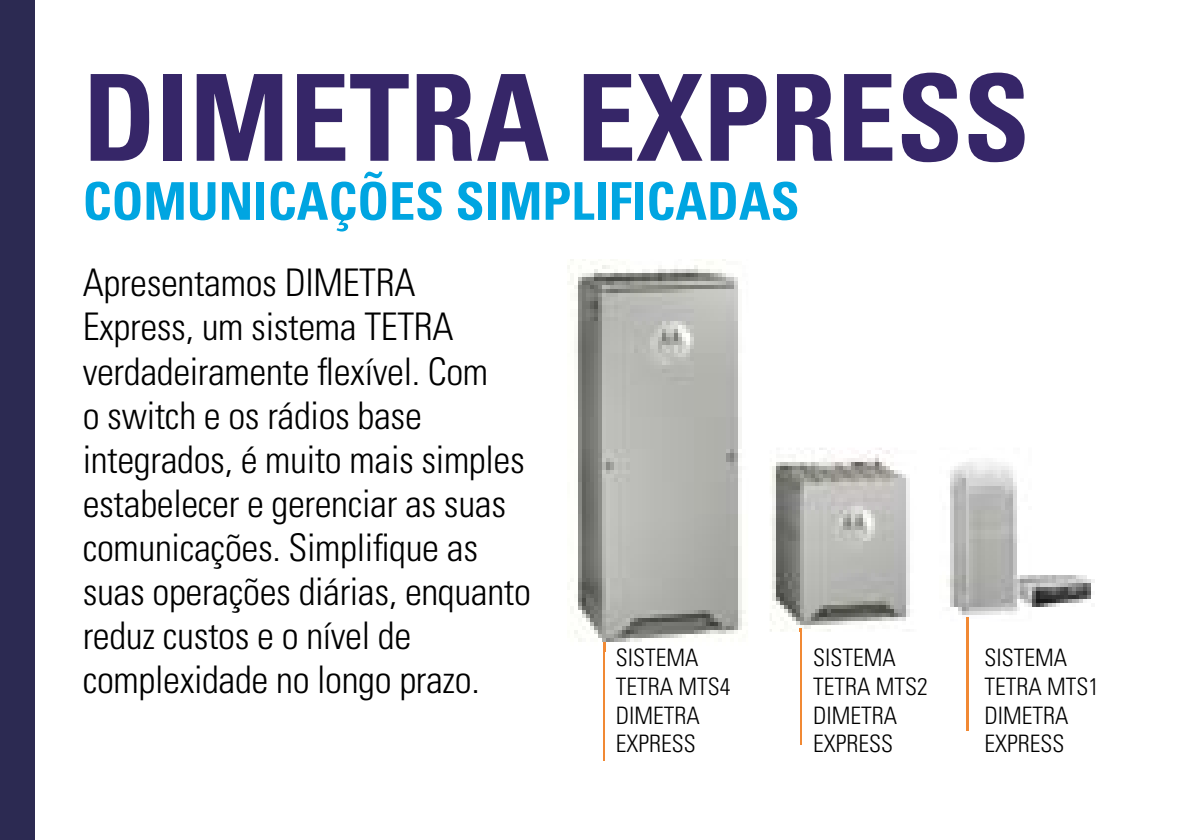
<style>
.page{position:relative;width:1191px;height:840px;background:#fff}
.page>*{position:absolute;margin:0;border:0;box-sizing:border-box;transform-origin:0 0}
.t1{font:700 condensed 120px "Univers";color:#362668}
.t2{font:700 condensed 52px "Univers";color:#00a5e1}
.t3{font:300 condensed 38px/44px "Univers";letter-spacing:-.01em;color:#000}
.t4{font:300 condensed 24px/28.8px "Univers";color:#000}
</style>
<div class="page">
<hr style="left:603px;top:642px;width:2px;height:118px;background:#f18934">
<hr style="left:799px;top:628px;width:2px;height:116px;background:#f18934">
<hr style="left:966px;top:616px;width:2px;height:114px;background:#f18934">
<img style="left:567px;top:259px;width:179px;height:392px">
<svg style="left:603px;top:642px;width:2px;height:9px"></svg>
<img style="left:770px;top:448px;width:140px;height:183px">
<img style="left:946px;top:462px;width:149px;height:159px">
<div style="left:0;top:0;width:34px;height:839px;background:#2c2a52"></div>
<h1 class="t1" style="left:83px;top:44px;width:948px">DIMETRA EXPRESS</h1>
<h2 class="t2" style="left:83px;top:169px;width:718px">COMUNICAÇÕES SIMPLIFICADAS</h2>
<p class="t3" style="left:83px;top:260px;width:450px">Apresentamos DIMETRA<br>Express, um sistema TETRA verdadeiramente flexível. Com<br>o switch e os rádios base integrados, é muito mais simples estabelecer e gerenciar as suas comunicações. Simplifique as suas operações diárias, enquanto reduz custos e o nível de complexidade no longo prazo.</p>
<p class="t4" style="left:616px;top:642px;width:116px">SISTEMA<br>TETRA MTS4<br>DIMETRA<br>EXPRESS</p>
<p class="t4" style="left:813px;top:642px;width:116px">SISTEMA<br>TETRA MTS2<br>DIMETRA<br>EXPRESS</p>
<p class="t4" style="left:984px;top:642px;width:116px">SISTEMA<br>TETRA MTS1<br>DIMETRA<br>EXPRESS</p>
</div>
